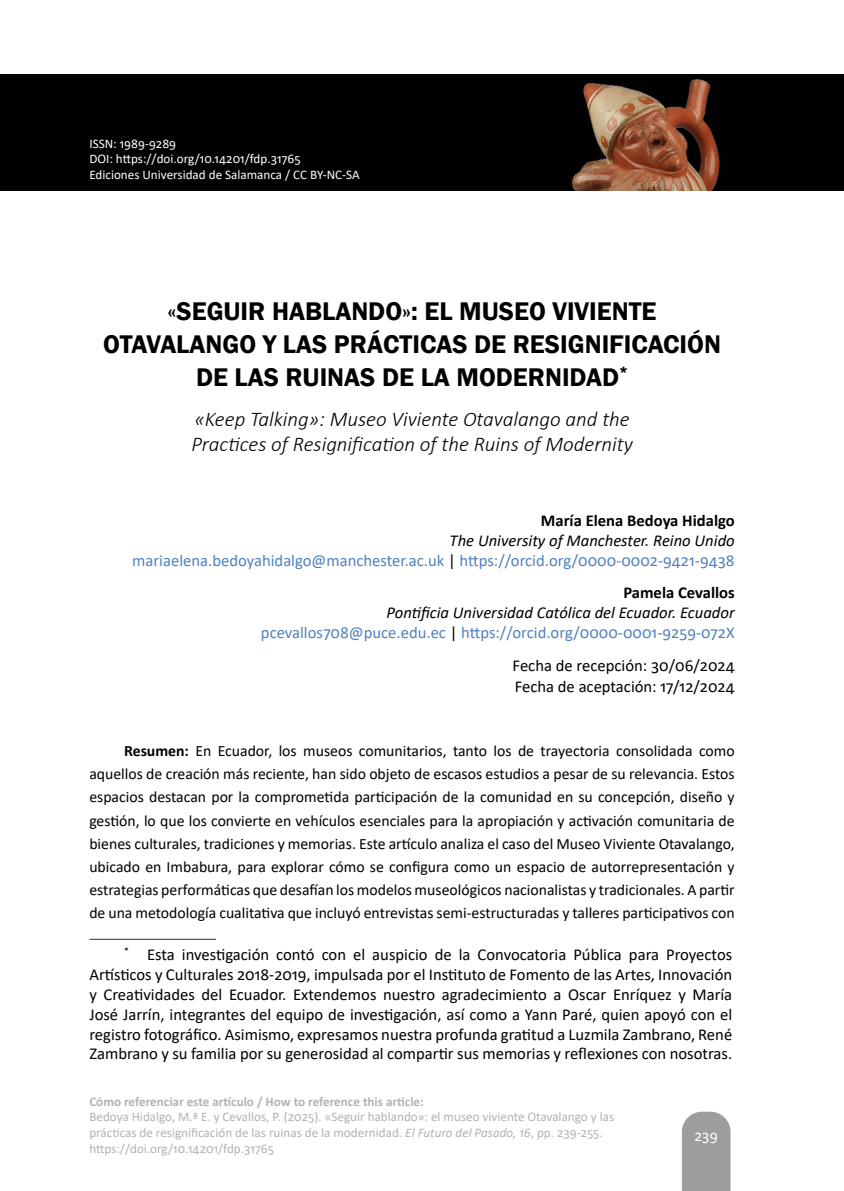
<style>
.page{position:relative;width:844px;height:1191px;background:#fff}
.page>*{position:absolute;margin:0;border:0;box-sizing:border-box;transform-origin:0 0}
.t1{font:600 26.25px/33.2px "Franklin Gothic";color:#000;text-align:center}
.t2{font:italic 300 21px/25.2px "Calibri";color:#000}
.t3{font:16.62px/19.9px "Calibri";color:#000}
.t4{font:16.62px/19.9px "Calibri";color:#4f81bd;text-align:right}
.t5{font:700 16.62px "Calibri";color:#000}
.t6{font:15.75px/23.1px "Calibri";color:#000;text-align:justify}
.t7{font:15.75px "Calibri";color:#fff}
.t8{font:13.12px/15.8px "Calibri";color:#b3b2b2}
.t9{font:13.12px/15.8px "Calibri";color:#fff}
.t10{font:700 13.12px "Calibri";color:#b3b2b2}
.s1{font-style:italic;color:#000}
.s2{color:#000}
.s3{font-weight:700}
.s4{font-style:italic}
</style>
<div class="page">
<svg style="left:682px;top:1111px;width:49px;height:80px;background:#a3a3a2"></svg>
<img style="left:0;top:74px;width:843px;height:116px">
<hr style="left:89px;top:939px;width:127px;height:1px;background:#333">
<p class="t9" style="left:89px;top:135px;width:272px">ISSN: 1989-9289<br>DOI: https://doi.org/10.14201/fdp.31765<br>Ediciones Universidad de Salamanca / CC BY-NC-SA</p>
<h1 class="t1" style="left:103px;top:294px;width:619px">«SEGUIR HABLANDO»: EL MUSEO VIVIENTE<br>OTAVALANGO Y LAS PRÁCTICAS DE RESIGNIFICACIÓN<br>DE LAS RUINAS DE LA MODERNIDAD<sup>*</sup></h1>
<h2 class="t2" style="left:191px;top:406px;width:443px">«Keep Talking»: Museo Viviente Otavalango and the<br>Practices of Resignification of the Ruins of Modernity</h2>
<p class="t5" style="left:541px;top:509px;width:195px">María Elena Bedoya Hidalgo</p>
<p class="t4" style="left:132px;top:530px;width:604px"><span class="s1">The University of Manchester. Reino Unido<br></span>mariaelena.bedoyahidalgo@manchester.ac.uk <span class="s2">|</span> https://orcid.org/0000-0002-9421-9438</p>
<p class="t5" style="left:623px;top:581px;width:113px">Pamela Cevallos</p>
<p class="t4" style="left:261px;top:602px;width:475px"><span class="s1">Pontificia Universidad Católica del Ecuador. Ecuador </span>pcevallos708@puce.edu.ec <span class="s2">|</span> https://orcid.org/0000-0001-9259-072X</p>
<p class="t3" style="left:512px;top:654px;width:223px;line-height:21.5px">Fecha de recepción: 30/06/2024<br>Fecha de aceptación: 17/12/2024</p>
<p class="t6" style="left:89px;top:739px;width:646px;text-indent:35px"><span class="s3">Resumen:</span> En Ecuador, los museos comunitarios, tanto los de trayectoria consolidada como aquellos de creación más reciente, han sido objeto de escasos estudios a pesar de su relevancia. Estos espacios destacan por la comprometida participación de la comunidad en su concepción, diseño y gestión, lo que los convierte en vehículos esenciales para la apropiación y activación comunitaria de bienes culturales, tradiciones y memorias. Este artículo analiza el caso del Museo Viviente Otavalango, ubicado en Imbabura, para explorar cómo se configura como un espacio de autorrepresentación y estrategias performáticas que desafían los modelos museológicos nacionalistas y tradicionales. A partir de una metodología cualitativa que incluyó entrevistas semi-estructuradas y talleres participativos con</p>
<p class="t3" style="left:89px;top:943px;width:644px;text-align:justify;text-indent:35px"><sup>*</sup> Esta investigación contó con el auspicio de la Convocatoria Pública para Proyectos Artísticos y Culturales 2018-2019, impulsada por el Instituto de Fomento de las Artes, Innovación y Creatividades del Ecuador. Extendemos nuestro agradecimiento a Oscar Enríquez y María José Jarrín, integrantes del equipo de investigación, así como a Yann Paré, quien apoyó con el registro fotográfico. Asimismo, expresamos nuestra profunda gratitud a Luzmila Zambrano, René Zambrano y su familia por su generosidad al compartir sus memorias y reflexiones con nosotras.</p>
<p class="t10" style="left:89px;top:1092px;width:336px">Cómo referenciar este artículo / How to reference this article:</p>
<p class="t8" style="left:89px;top:1108px;width:526px">Bedoya Hidalgo, M.ª E. y Cevallos, P. (2025). «Seguir hablando»: el museo viviente Otavalango y las prácticas de resignificación de las ruinas de la modernidad. <span class="s4">El Futuro del Pasado, 16</span>, pp. 239-255. https://doi.org/10.14201/fdp.31765</p>
<p class="t7" style="left:694px;top:1125px;width:25px">239</p>
</div>
